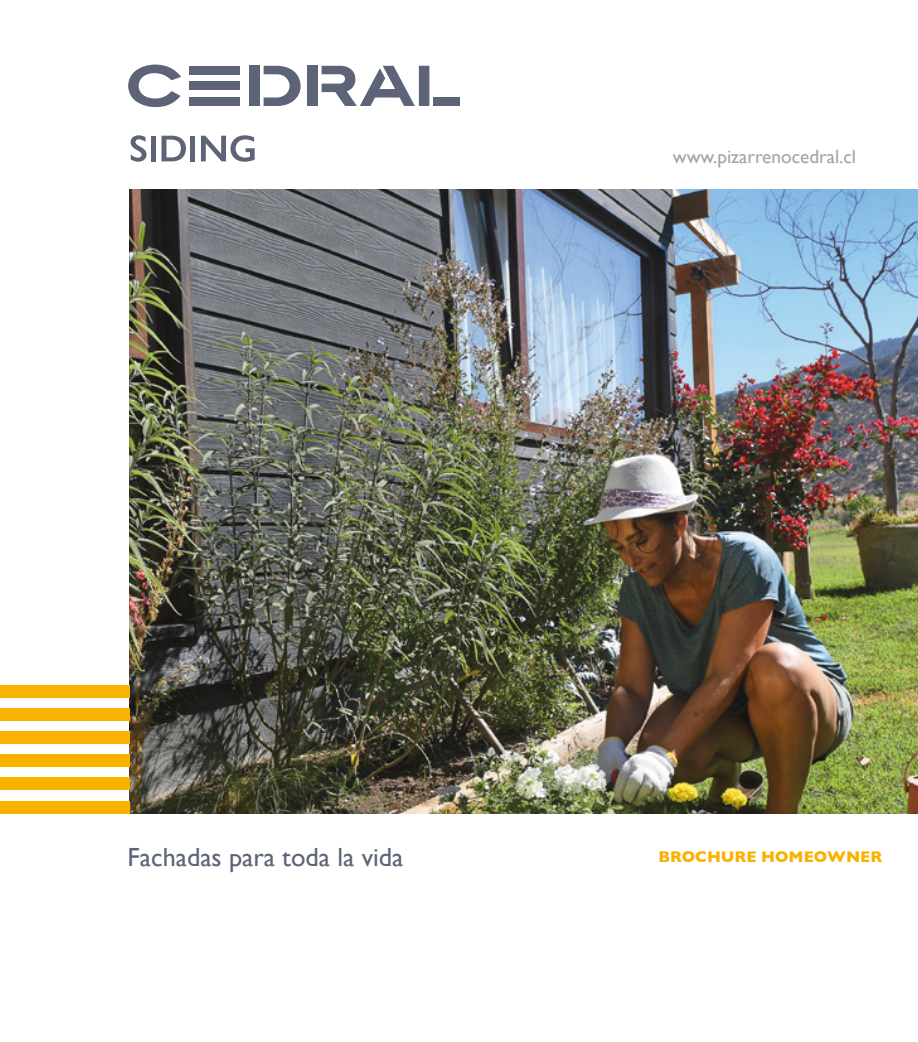
<style>
.page{position:relative;width:918px;height:1042px;background:#fff}
.page>*{position:absolute;margin:0;border:0;box-sizing:border-box;transform-origin:0 0}
.t1{font:26.25px "Gill Sans";color:#5e6478}
.t2{font:19.25px "Gill Sans";color:#a1a5ab}
.t3{font:700 15.75px "Gill Sans";color:#fab200}
</style>
<div class="page">
<img style="left:129px;top:190px;width:789px;height:623px">
<div style="left:0;top:684px;width:129px;height:13px;background:#fab200"></div>
<div style="left:0;top:708px;width:129px;height:13px;background:#fab200"></div>
<div style="left:0;top:731px;width:129px;height:13px;background:#fab200"></div>
<div style="left:0;top:754px;width:129px;height:13px;background:#fab200"></div>
<div style="left:0;top:777px;width:129px;height:13px;background:#fab200"></div>
<div style="left:0;top:800px;width:129px;height:13px;background:#fab200"></div>
<div style="left:307px;top:66px;width:11px;height:40px;background:#5e6478"></div>
<div style="left:249px;top:66px;width:11px;height:40px;background:#5e6478"></div>
<svg style="left:128px;top:65px;width:53px;height:42px"></svg>
<svg style="left:264px;top:66px;width:36px;height:40px"></svg>
<div style="left:189px;top:66px;width:50px;height:8px;background:#5e6478"></div>
<div style="left:189px;top:97px;width:50px;height:9px;background:#5e6478"></div>
<div style="left:189px;top:82px;width:50px;height:8px;background:#5e6478"></div>
<div style="left:433px;top:97px;width:26px;height:9px;background:#5e6478"></div>
<svg style="left:321px;top:66px;width:108px;height:40px"></svg>
<svg style="left:131px;top:135px;width:15px;height:27px"></svg>
<div style="left:151px;top:136px;width:5px;height:25px;background:#5e6478"></div>
<svg style="left:161px;top:136px;width:25px;height:25px"></svg>
<div style="left:190px;top:136px;width:5px;height:25px;background:#5e6478"></div>
<svg style="left:201px;top:135px;width:54px;height:27px"></svg>
<p class="t2" style="left:673px;top:146px;width:185px">www.pizarrenocedral.cl</p>
<h1 class="t1" style="left:128px;top:842px;width:277px">Fachadas para toda la vida</h1>
<p class="t3" style="left:658px;top:843px;width:225px">BROCHURE HOMEOWNER</p>
</div>
